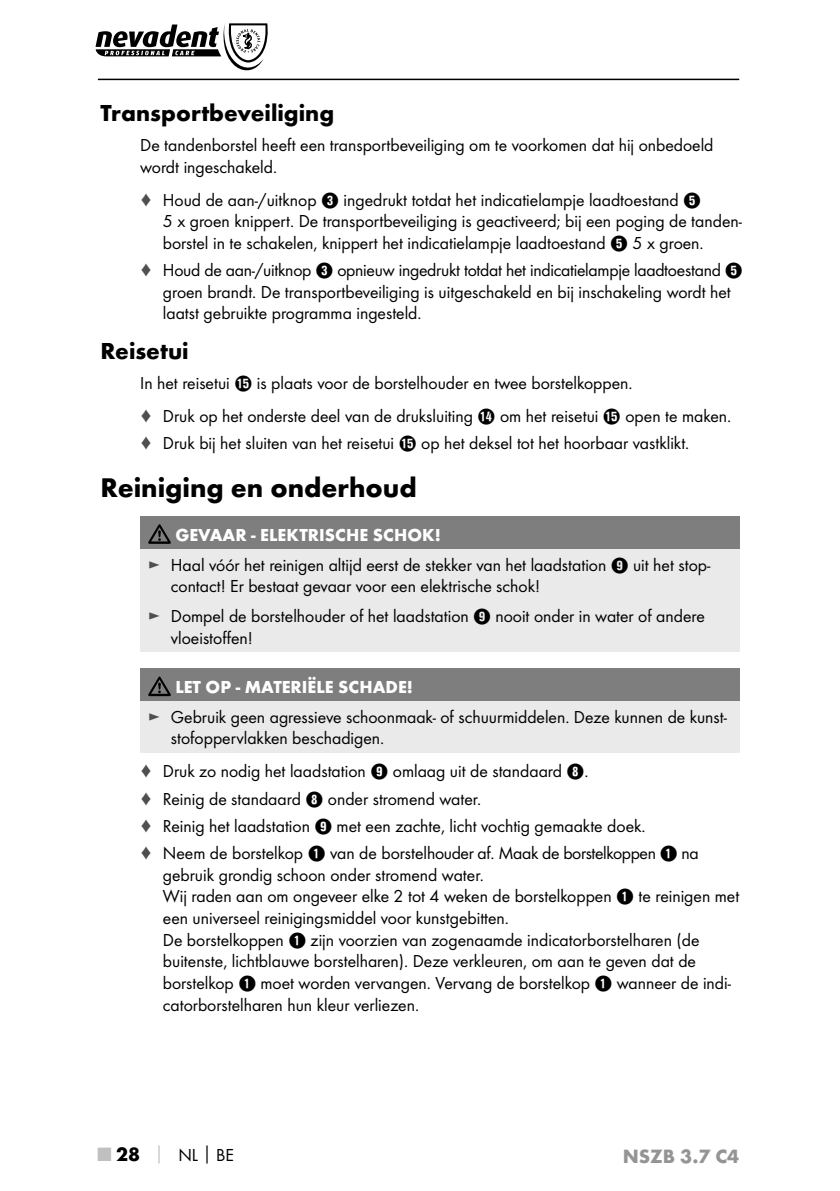
<style>
.page{position:relative;width:840px;height:1191px;background:#fff}
.page>*{position:absolute;margin:0;border:0;box-sizing:border-box;transform-origin:0 0}
.t1{font:700 28px "Futura";color:#000}
.t2{font:700 24px "Futura";color:#000}
.t3{font:700 20px "Futura";color:#949494}
.t4{font:18px/21.6px "Futura Boo";color:#000}
.t5{font:700 18px "Futura";color:#fff}
.s1{color:#4f4f4f}
.s2{font-family:"Hako PI Nummern"}
.s3{font-family:"Futura";font-weight:700;font-size:20px;color:#c0c0c0}
.s4{font-family:"Futura";font-weight:700;font-size:20px}
.s5{color:#c0c0c0}
</style>
<div class="page">
<hr style="left:98px;top:79px;width:640px;height:1px;background:#000">
<svg style="left:95px;top:23px;width:172px;height:47px"></svg>
<div style="left:140px;top:516px;width:598px;height:33px;background:#7e7e7e"></div>
<div style="left:140px;top:549px;width:598px;height:103px;background:#eaeaea"></div>
<svg style="left:148px;top:524px;width:23px;height:20px"></svg>
<div style="left:140px;top:668px;width:598px;height:33px;background:#7e7e7e"></div>
<div style="left:140px;top:701px;width:598px;height:51px;background:#eaeaea"></div>
<svg style="left:148px;top:676px;width:23px;height:20px"></svg>
<h2 class="t2" style="left:100px;top:104px;width:235px">Transportbeveiliging</h2>
<p class="t4" style="left:140px;top:135px;width:574px">De tandenborstel heeft een transportbeveiliging om te voorkomen dat hij onbedoeld wordt ingeschakeld.</p>
<p class="t4" style="left:163px;top:190px;width:580px;text-indent:-23px"><span class="s1">♦</span> Houd de aan-/uitknop <span class="s2">3</span> ingedrukt totdat het indicatielampje laadtoestand <span class="s2">5<br></span>5 x groen knippert. De transportbeveiliging is geactiveerd; bij een poging de tanden&shy;borstel in te schakelen, knippert het indicatielampje laadtoestand <span class="s2">5</span> 5 x groen.</p>
<p class="t4" style="left:163px;top:260px;width:581px;text-indent:-23px"><span class="s1">♦</span> Houd de aan-/uitknop <span class="s2">3</span> opnieuw ingedrukt totdat het indicatielampje laadtoestand <span class="s2">5 </span>groen brandt. De transportbeveiliging is uitgeschakeld en bij inschakeling wordt het laatst gebruikte programma ingesteld.</p>
<h2 class="t2" style="left:100px;top:341px;width:90px">Reisetui</h2>
<p class="t4" style="left:140px;top:367px;width:592px;line-height:33px">In het reisetui <span class="s2">t</span> is plaats voor de borstelhouder en twee borstelkoppen.<br><span class="s1">♦</span> Druk op het onderste deel van de druksluiting <span class="s2">r</span> om het reisetui <span class="s2">t</span> open te maken.</p>
<p class="t4" style="left:140px;top:433px;width:550px"><span class="s1">♦</span> Druk bij het sluiten van het reisetui <span class="s2">t</span> op het deksel tot het hoorbaar vastklikt.</p>
<h1 class="t1" style="left:100px;top:476px;width:318px">Reiniging en onderhoud</h1>
<p class="t5" style="left:175px;top:528px;width:267px">GEVAAR - ELEKTRISCHE SCHOK!</p>
<p class="t4" style="left:171px;top:555px;width:540px;text-indent:-23px"><span class="s1">►</span> Haal vóór het reinigen altijd eerst de stekker van het laadstation <span class="s2">9</span> uit het stop&shy;contact! Er bestaat gevaar voor een elektrische schok!</p>
<p class="t4" style="left:171px;top:606px;width:535px;text-indent:-23px"><span class="s1">►</span> Dompel de borstelhouder of het laadstation <span class="s2">9</span> nooit onder in water of andere vloeistoffen!</p>
<p class="t5" style="left:175px;top:680px;width:239px">LET OP - MATERIËLE SCHADE!</p>
<p class="t4" style="left:171px;top:707px;width:557px;text-indent:-23px"><span class="s1">►</span> Gebruik geen agressieve schoonmaak- of schuurmiddelen. Deze kunnen de kunst&shy;stofoppervlakken beschadigen.</p>
<p class="t4" style="left:140px;top:759px;width:559px;line-height:27.2px"><span class="s1">♦</span> Druk zo nodig het laadstation <span class="s2">9</span> omlaag uit de standaard <span class="s2">8</span>.<br><span class="s1">♦</span> Reinig de standaard <span class="s2">8</span> onder stromend water.<br><span class="s1">♦</span> Reinig het laadstation <span class="s2">9</span> met een zachte, licht vochtig gemaakte doek.<br><span class="s1">♦</span> Neem de borstelkop <span class="s2">1</span> van de borstelhouder af. Maak de borstelkoppen <span class="s2">1</span> na</p>
<p class="t4" style="left:163px;top:865px;width:577px">gebruik grondig schoon onder stromend water.<br>Wij raden aan om ongeveer elke 2 tot 4 weken de borstelkoppen <span class="s2">1</span> te reinigen met een universeel reinigingsmiddel voor kunstgebitten.<br>De borstelkoppen <span class="s2">1</span> zijn voorzien van zogenaamde indicatorborstelharen (de buitenste, lichtblauwe borstelharen). Deze verkleuren, om aan te geven dat de borstelkop <span class="s2">1</span> moet worden vervangen. Vervang de borstelkop <span class="s2">1</span> wanneer de indi&shy;catorborstelharen hun kleur verliezen.</p>
<p class="t4" style="left:98px;top:1145px;width:137px"><span class="s3">■</span> <span class="s4">28</span> <span class="s5">│</span> NL│BE</p>
<p class="t3" style="left:622px;top:1148px;width:118px">NSZB 3.7 C4</p>
</div>
